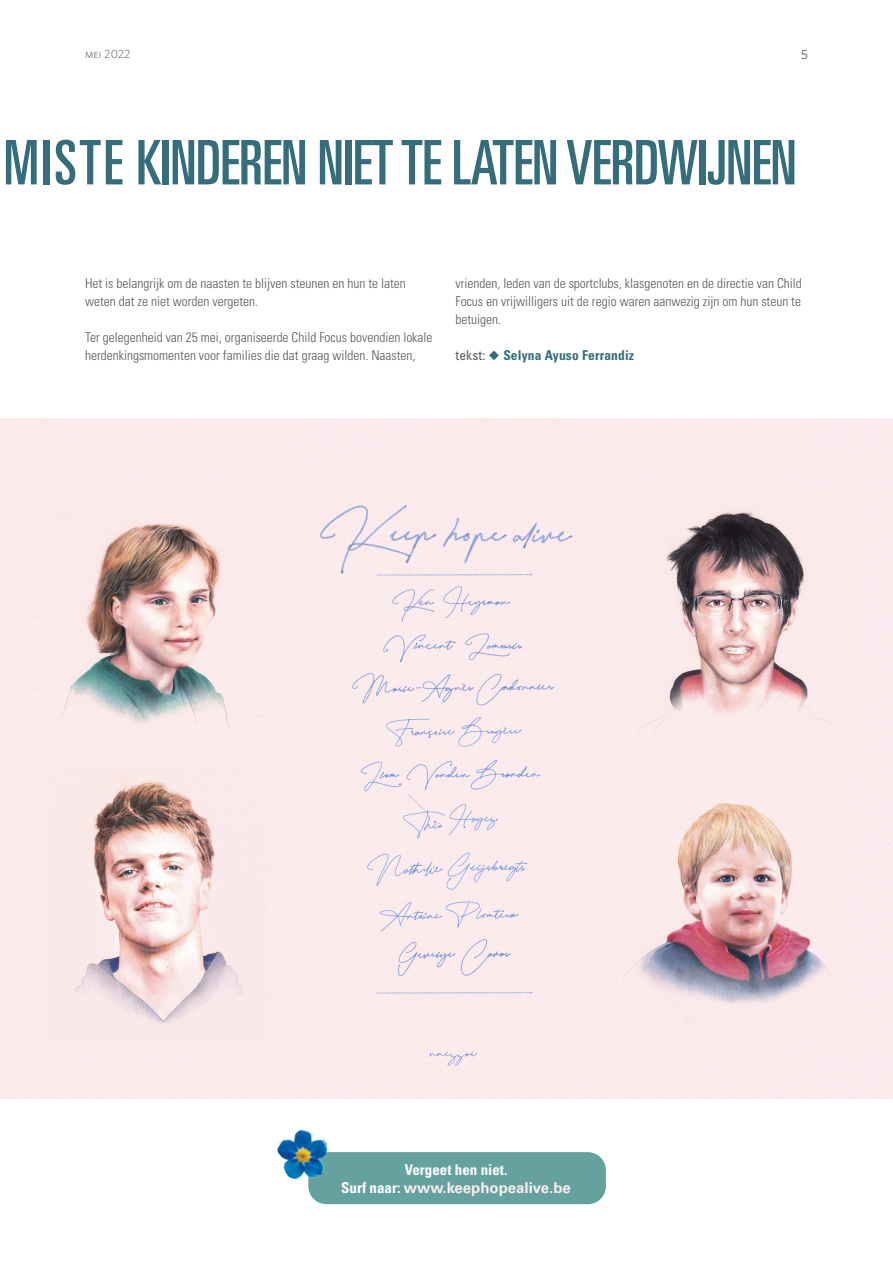
<style>
.page{position:relative;width:893px;height:1263px;background:#fff}
.page>*{position:absolute;margin:0;border:0;box-sizing:border-box;transform-origin:0 0}
.t1{font:ultra-condensed 61.5px "Univers LT";letter-spacing:-.01em;color:#356d7a}
.body_Univers_DEF{font:700 15px "Univers LT Std";color:#fbeded}
.body_Univers_DEF-2{font:700 condensed 15px "Univers LT Std";color:#fff}
.body_Univers_DEF-3{font:300 condensed 13.5px/18px "Univers LT Std";color:#57585a}
.body_Univers_DEF-4{font:700 condensed 13.5px "Univers LT Std";letter-spacing:.01em;color:#356d7a}
.Page_Number{font:13.5px "Whitney";color:#57585a}
.Page_HED{font:300 12px "Whitney";color:#57585a}
.s1{font-weight:400;color:#57585a}
.s2{font-stretch:condensed;color:#fff}
</style>
<div class="page">
<div style="left:308px;top:1152px;width:298px;height:52px;background:#65a19f;border-radius:18px"></div>
<img style="left:277px;top:1129px;width:56px;height:54px">
<img style="left:48px;top:767px;width:221px;height:272px">
<img style="left:624px;top:491px;width:227px;height:273px">
<img style="left:617px;top:766px;width:227px;height:272px">
<img style="left:41px;top:487px;width:228px;height:272px">
<div style="left:269px;top:465px;width:348px;height:606px;background:#faeaeb"></div>
<p class="Page_HED" style="left:85px;top:46px;width:47px">mei 2022</p>
<p class="Page_Number" style="left:801px;top:45px;width:9px">5</p>
<h1 class="t1" style="left:4px;top:128px;width:794px">MISTE KINDEREN NIET TE LATEN VERDWIJNEN</h1>
<p class="body_Univers_DEF-3" style="left:85px;top:274px;width:322px">Het is belangrijk om de naasten te blijven steunen en hun te laten weten dat ze niet worden vergeten.</p>
<p class="body_Univers_DEF-3" style="left:85px;top:328px;width:349px">Ter gelegenheid van 25 mei, organiseerde Child Focus bovendien lokale herdenkingsmomenten voor families die dat graag wilden. Naasten,</p>
<p class="body_Univers_DEF-3" style="left:455px;top:274px;width:348px;text-align:justify">vrienden, leden van de sportclubs, klasgenoten en de directie van Child Focus en vrijwilligers uit de regio waren aanwezig zijn om hun steun te betuigen.</p>
<p class="body_Univers_DEF-4" style="left:455px;top:347px;width:180px"><span class="s1">tekst:</span> ◆ Selyna Ayuso Ferrandiz</p>
<p class="body_Univers_DEF-2" style="left:405px;top:1160px;width:104px">Vergeet hen niet.</p>
<p class="body_Univers_DEF" style="left:341px;top:1178px;width:231px"><span class="s2">Surf naar:</span> www.keephopealive.be</p>
</div>
